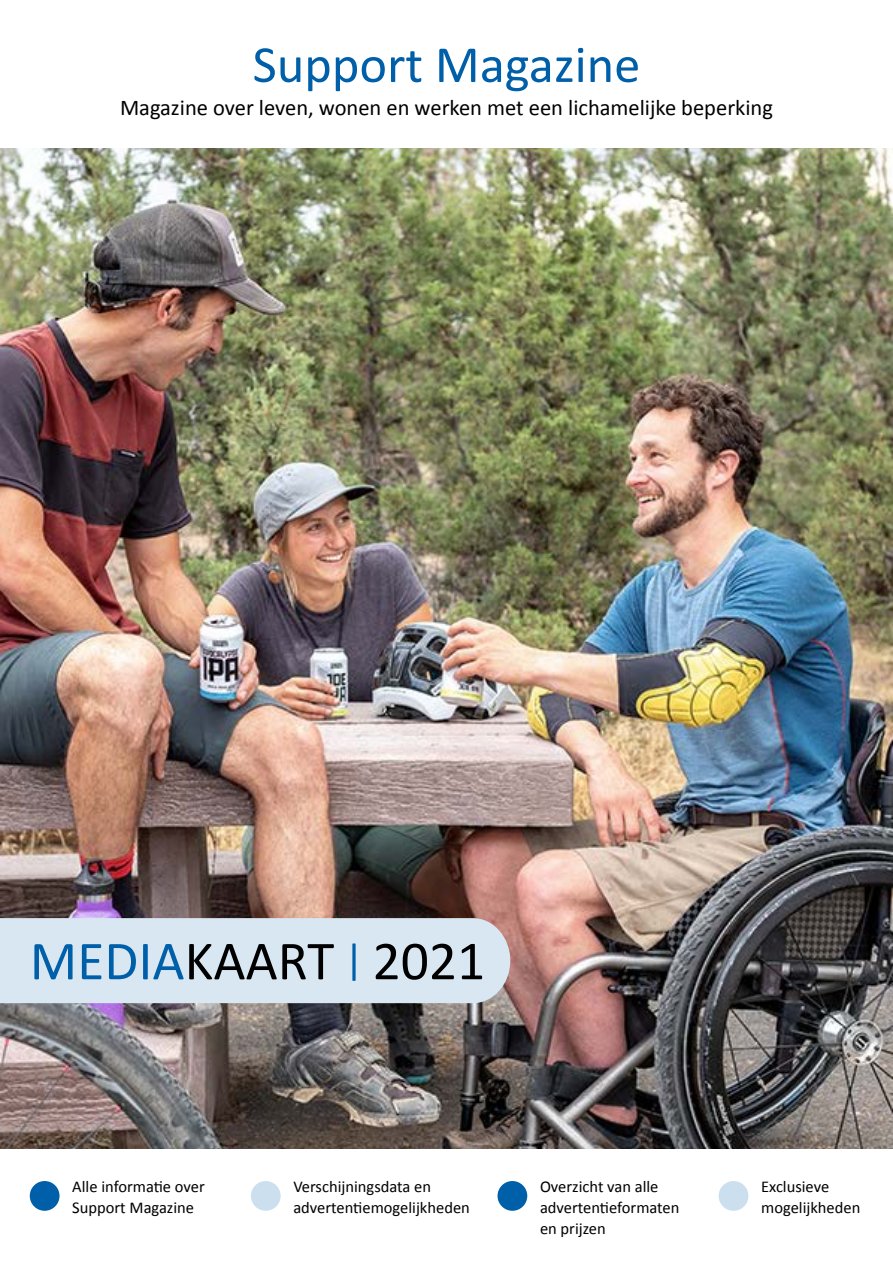
<style>
.page{position:relative;width:893px;height:1263px;background:#fff}
.page>*{position:absolute;margin:0;border:0;box-sizing:border-box;transform-origin:0 0}
.t1{font:55.5px "Calibri";color:#000}
.t2{font:52.5px "Calibri";color:#005fa9}
.t3{font:22.5px "Calibri";color:#000}
.t4{font:16.5px/21px "Calibri";color:#000}
.s1{color:#005fa9}
.s2{font-size:42px;color:#005fa9}
</style>
<div class="page">
<div style="left:30px;top:1181px;width:30px;height:30px;background:#005fa9;border-radius:50%"></div>
<div style="left:251px;top:1181px;width:30px;height:30px;background:#ccdfee;border-radius:50%"></div>
<div style="left:497px;top:1181px;width:30px;height:30px;background:#005fa9;border-radius:50%"></div>
<div style="left:719px;top:1181px;width:29px;height:30px;background:#ccdfee;border-radius:50%"></div>
<img style="left:0;top:149px;width:893px;height:999px">
<div style="left:0;top:918px;width:510px;height:85px;background:#d9e7f2"></div>
<h2 class="t2" style="left:253px;top:31px;width:389px">Support Magazine</h2>
<h3 class="t3" style="left:120px;top:93px;width:654px">Magazine over leven, wonen en werken met een lichamelijke beperking</h3>
<h1 class="t1" style="left:30px;top:926px;width:457px"><span class="s1">MEDIA</span>KAART <span class="s2">|</span> 2021</h1>
<p class="t4" style="left:72px;top:1176px;width:134px">Alle informatie over<br>Support Magazine</p>
<p class="t4" style="left:293px;top:1176px;width:178px">Verschijningsdata en advertentiemogelijkheden</p>
<p class="t4" style="left:540px;top:1176px;width:141px">Overzicht van alle advertentieformaten en prijzen</p>
<p class="t4" style="left:761px;top:1176px;width:101px">Exclusieve mogelijkheden</p>
</div>
